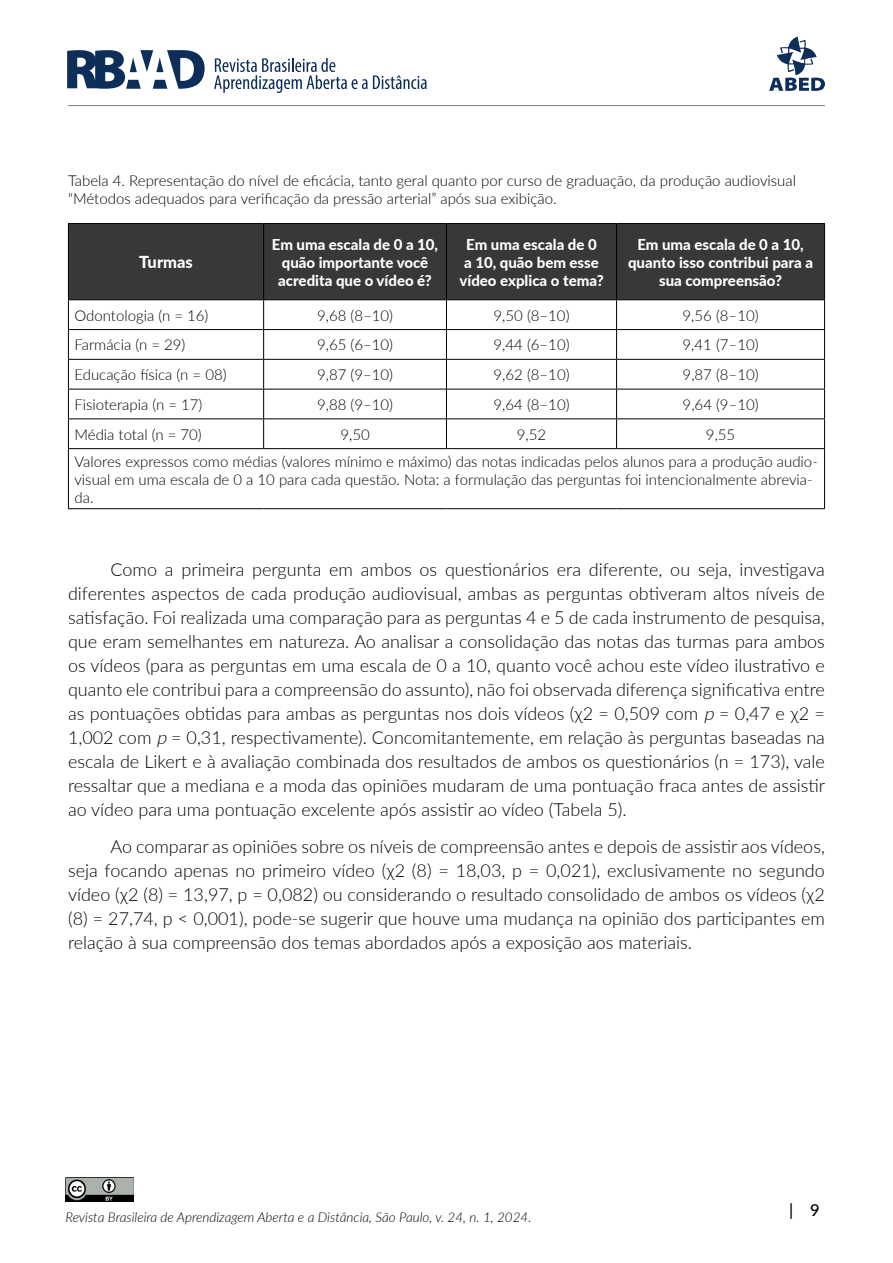
<style>
.page{position:relative;width:893px;height:1263px;background:#fff}
.page>*{position:absolute;margin:0;border:0;box-sizing:border-box;transform-origin:0 0}
.t1{font:300 18px/24px "Lato";color:#000;text-align:justify}
.t2{font:800 16.5px "Lato";color:#fff}
.t3{font:500 16.5px "Lato";color:#000}
.t4{font:300 15px/18px "Lato";color:#000}
.t5{font:800 15px/18px "Lato";color:#fff;text-align:center}
.t6{font:italic 300 13.5px "Lato";color:#000}
.s1{font-style:italic}
</style>
<div class="page">
<svg style="left:214px;top:58px;width:213px;height:35px"></svg>
<svg style="left:67px;top:50px;width:138px;height:39px"></svg>
<svg style="left:769px;top:37px;width:56px;height:54px"></svg>
<hr style="left:68px;top:105px;width:757px;height:1px;background:#7d7d7a">
<img style="left:65px;top:1177px;width:69px;height:24px">
<div style="left:69px;top:224px;width:755px;height:75px;background:#383838"></div>
<hr style="left:68px;top:223px;width:196px;height:1px;background:#000">
<hr style="left:68px;top:224px;width:1px;height:75px;background:#000">
<hr style="left:264px;top:223px;width:182px;height:1px;background:#000">
<hr style="left:263px;top:224px;width:1px;height:75px;background:#000">
<hr style="left:446px;top:223px;width:171px;height:1px;background:#000">
<hr style="left:446px;top:224px;width:1px;height:75px;background:#000">
<hr style="left:617px;top:223px;width:208px;height:1px;background:#000">
<hr style="left:616px;top:224px;width:1px;height:75px;background:#000">
<hr style="left:824px;top:224px;width:1px;height:75px;background:#000">
<hr style="left:68px;top:299px;width:196px;height:1px;background:#000">
<hr style="left:264px;top:299px;width:182px;height:1px;background:#000">
<hr style="left:446px;top:299px;width:171px;height:1px;background:#000">
<hr style="left:617px;top:299px;width:208px;height:1px;background:#000">
<hr style="left:68px;top:329px;width:196px;height:1px;background:#000">
<hr style="left:264px;top:329px;width:182px;height:1px;background:#000">
<hr style="left:446px;top:329px;width:171px;height:1px;background:#000">
<hr style="left:617px;top:329px;width:208px;height:1px;background:#000">
<hr style="left:68px;top:359px;width:196px;height:1px;background:#000">
<hr style="left:264px;top:359px;width:182px;height:1px;background:#000">
<hr style="left:446px;top:359px;width:171px;height:1px;background:#000">
<hr style="left:617px;top:359px;width:208px;height:1px;background:#000">
<hr style="left:68px;top:389px;width:196px;height:1px;background:#000">
<hr style="left:264px;top:389px;width:182px;height:1px;background:#000">
<hr style="left:446px;top:389px;width:171px;height:1px;background:#000">
<hr style="left:617px;top:389px;width:208px;height:1px;background:#000">
<hr style="left:68px;top:418px;width:196px;height:1px;background:#000">
<svg style="left:68px;top:300px;width:1px;height:148px"></svg>
<hr style="left:264px;top:418px;width:182px;height:1px;background:#000">
<svg style="left:263px;top:300px;width:1px;height:148px"></svg>
<hr style="left:446px;top:418px;width:171px;height:1px;background:#000">
<svg style="left:446px;top:300px;width:1px;height:148px"></svg>
<hr style="left:617px;top:418px;width:208px;height:1px;background:#000">
<svg style="left:616px;top:300px;width:1px;height:148px"></svg>
<svg style="left:824px;top:300px;width:1px;height:148px"></svg>
<hr style="left:68px;top:448px;width:196px;height:1px;background:#000">
<hr style="left:68px;top:449px;width:1px;height:59px;background:#000">
<hr style="left:264px;top:448px;width:182px;height:1px;background:#000">
<hr style="left:446px;top:448px;width:171px;height:1px;background:#000">
<hr style="left:617px;top:448px;width:208px;height:1px;background:#000">
<hr style="left:824px;top:449px;width:1px;height:59px;background:#000">
<hr style="left:68px;top:508px;width:196px;height:1px;background:#000">
<hr style="left:264px;top:508px;width:182px;height:1px;background:#000">
<hr style="left:446px;top:508px;width:171px;height:1px;background:#000">
<hr style="left:617px;top:508px;width:208px;height:1px;background:#000">
<p class="t4" style="left:68px;top:171px;width:729px">Tabela 4. Representação do nível de eficácia, tanto geral quanto por curso de graduação, da produção audiovisual “Métodos adequados para verificação da pressão arterial” após sua exibição.</p>
<p class="t2" style="left:139px;top:250px;width:55px">Turmas</p>
<p class="t5" style="left:272px;top:235px;width:168px">Em uma escala de 0 a 10, quão importante você acredita que o vídeo é?</p>
<p class="t5" style="left:459px;top:235px;width:146px">Em uma escala de 0<br>a 10, quão bem esse vídeo explica o tema?</p>
<p class="t5" style="left:628px;top:235px;width:187px">Em uma escala de 0 a 10, quanto isso contribui para a sua compreensão?</p>
<p class="t4" style="left:74px;top:306px;width:136px">Odontologia (n = 16)</p>
<p class="t4" style="left:317px;top:306px;width:77px">9,68 (8–10)</p>
<p class="t4" style="left:494px;top:306px;width:77px">9,50 (8–10)</p>
<p class="t4" style="left:683px;top:306px;width:77px">9,56 (8–10)</p>
<p class="t4" style="left:74px;top:336px;width:112px">Farmácia (n = 29)</p>
<p class="t4" style="left:317px;top:336px;width:77px">9,65 (6–10)</p>
<p class="t4" style="left:494px;top:336px;width:77px">9,44 (6–10)</p>
<p class="t4" style="left:683px;top:336px;width:77px">9,41 (7–10)</p>
<p class="t4" style="left:74px;top:365px;width:154px">Educação física (n = 08)</p>
<p class="t4" style="left:317px;top:365px;width:77px">9,87 (9–10)</p>
<p class="t4" style="left:494px;top:365px;width:77px">9,62 (8–10)</p>
<p class="t4" style="left:683px;top:365px;width:77px">9,87 (8–10)</p>
<p class="t4" style="left:74px;top:395px;width:130px">Fisioterapia (n = 17)</p>
<p class="t4" style="left:317px;top:395px;width:77px">9,88 (9–10)</p>
<p class="t4" style="left:494px;top:395px;width:77px">9,64 (8–10)</p>
<p class="t4" style="left:683px;top:395px;width:77px">9,64 (9–10)</p>
<p class="t4" style="left:74px;top:425px;width:129px">Média total (n = 70)</p>
<p class="t4" style="left:340px;top:425px;width:31px">9,50</p>
<p class="t4" style="left:517px;top:425px;width:31px">9,52</p>
<p class="t4" style="left:74px;top:420px;width:745px;line-height:27px;text-indent:631px">9,55<br>Valores expressos como médias (valores mínimo e máximo) das notas indicadas pelos alunos para a produção audio-</p>
<p class="t4" style="left:74px;top:470px;width:740px">visual em uma escala de 0 a 10 para cada questão. Nota: a formulação das perguntas foi intencionalmente abrevia&shy;da.</p>
<p class="t1" style="left:68px;top:557px;width:759px;text-indent:43px">Como a primeira pergunta em ambos os questionários era diferente, ou seja, investigava diferentes aspectos de cada produção audiovisual, ambas as perguntas obtiveram altos níveis de satisfação. Foi realizada uma comparação para as perguntas 4 e 5 de cada instrumento de pesquisa, que eram semelhantes em natureza. Ao analisar a consolidação das notas das turmas para ambos os vídeos (para as perguntas em uma escala de 0 a 10, quanto você achou este vídeo ilustrativo e quanto ele contribui para a compreensão do assunto), não foi observada diferença significativa entre as pontuações obtidas para ambas as perguntas nos dois vídeos (χ2 = 0,509 com <span class="s1">p</span> = 0,47 e χ2 = 1,002 com <span class="s1">p</span> = 0,31, respectivamente). Concomitantemente, em relação às perguntas baseadas na escala de Likert e à avaliação combinada dos resultados de ambos os questionários (n = 173), vale ressaltar que a mediana e a moda das opiniões mudaram de uma pontuação fraca antes de assistir ao vídeo para uma pontuação excelente após assistir ao vídeo (Tabela 5).</p>
<p class="t1" style="left:68px;top:833px;width:758px;text-indent:43px">Ao comparar as opiniões sobre os níveis de compreensão antes e depois de assistir aos vídeos, seja focando apenas no primeiro vídeo (χ2 (8) = 18,03, p = 0,021), exclusivamente no segundo vídeo (χ2 (8) = 13,97, p = 0,082) ou considerando o resultado consolidado de ambos os vídeos (χ2 (8) = 27,74, p &lt; 0,001), pode-se sugerir que houve uma mudança na opinião dos participantes em relação à sua compreensão dos temas abordados após a exposição aos materiais.</p>
<p class="t6" style="left:65px;top:1207px;width:468px">Revista Brasileira de Aprendizagem Aberta e a Distância, São Paulo, v. 24, n. 1, 2024.</p>
<p class="t3" style="left:789px;top:1198px;width:32px">| 9</p>
</div>
